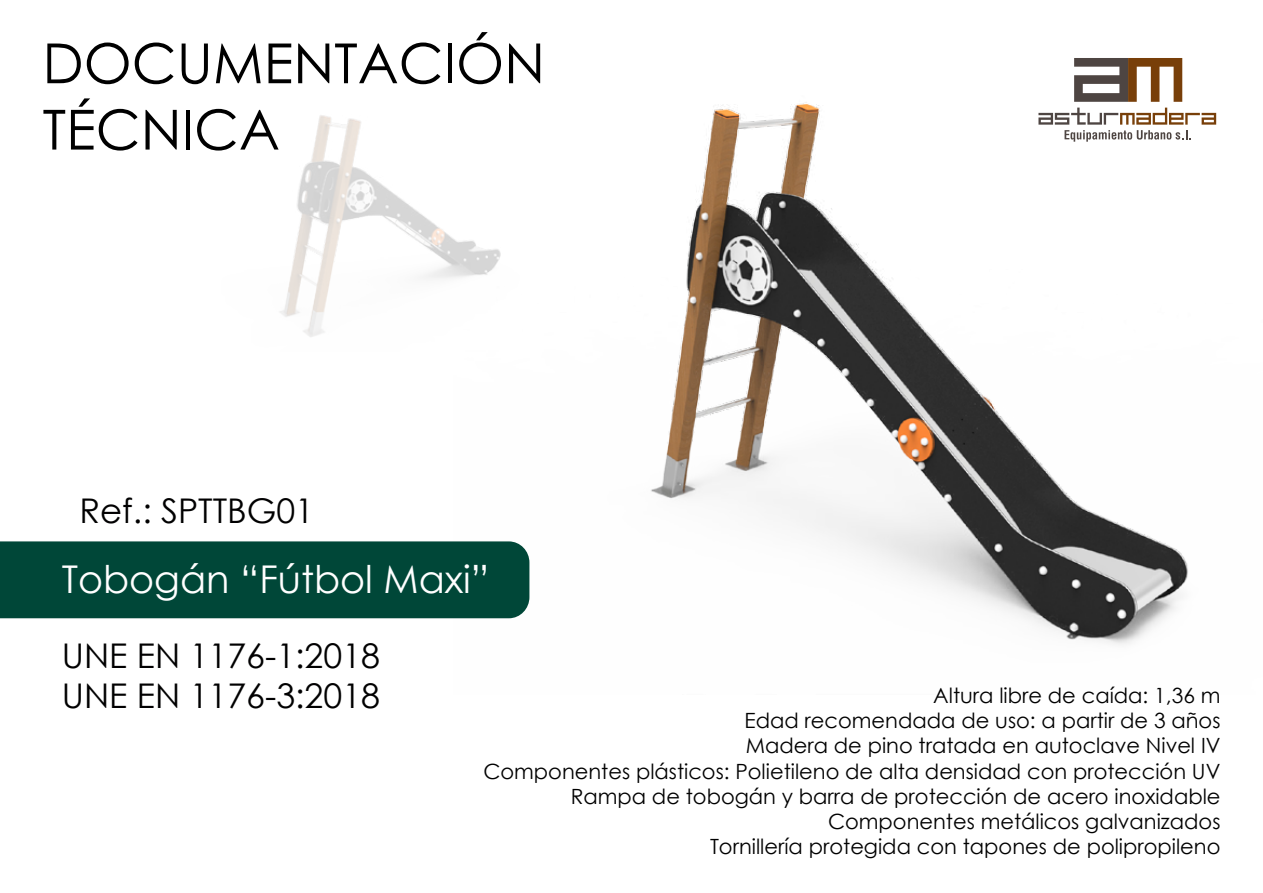
<style>
.page{position:relative;width:1263px;height:893px;background:#fff}
.page>*{position:absolute;margin:0;border:0;box-sizing:border-box;transform-origin:0 0}
.t1{font:55.35px/66.3px "Century Gothic";color:#000}
.t2{font:38.25px "Century Gothic";color:#fff}
.t3{font:34.05px/40.8px "Century Gothic";color:#010001}
.t4{font:21px/25.2px "Century Gothic";color:#000;text-align:right}
</style>
<div class="page">
<svg style="left:1074px;top:58px;width:108px;height:21px"></svg>
<img style="left:453px;top:79px;width:764px;height:566px">
<div style="left:0;top:541px;width:529px;height:77px;background:#004738"></div>
<img style="left:280px;top:97px;width:303px;height:254px">
<h1 class="t1" style="left:43px;top:29px;width:504px">DOCUMENTACIÓN<br>TÉCNICA</h1>
<h3 class="t3" style="left:80px;top:489px;width:236px">Ref.: SPTTBG01</h3>
<h2 class="t2" style="left:62px;top:552px;width:429px">Tobogán “Fútbol Maxi”</h2>
<h3 class="t3" style="left:62px;top:634px;width:320px">UNE EN 1176-1:2018<br>UNE EN 1176-3:2018</h3>
<p class="t4" style="left:483px;top:682px;width:739px">Altura libre de caída: 1,36 m<br>Edad recomendada de uso: a partir de 3 años<br>Madera de pino tratada en autoclave Nivel IV<br>Componentes plásticos: Polietileno de alta densidad con protección UV Rampa de tobogán y barra de protección de acero inoxidable Componentes metálicos galvanizados<br>Tornillería protegida con tapones de polipropileno</p>
</div>
